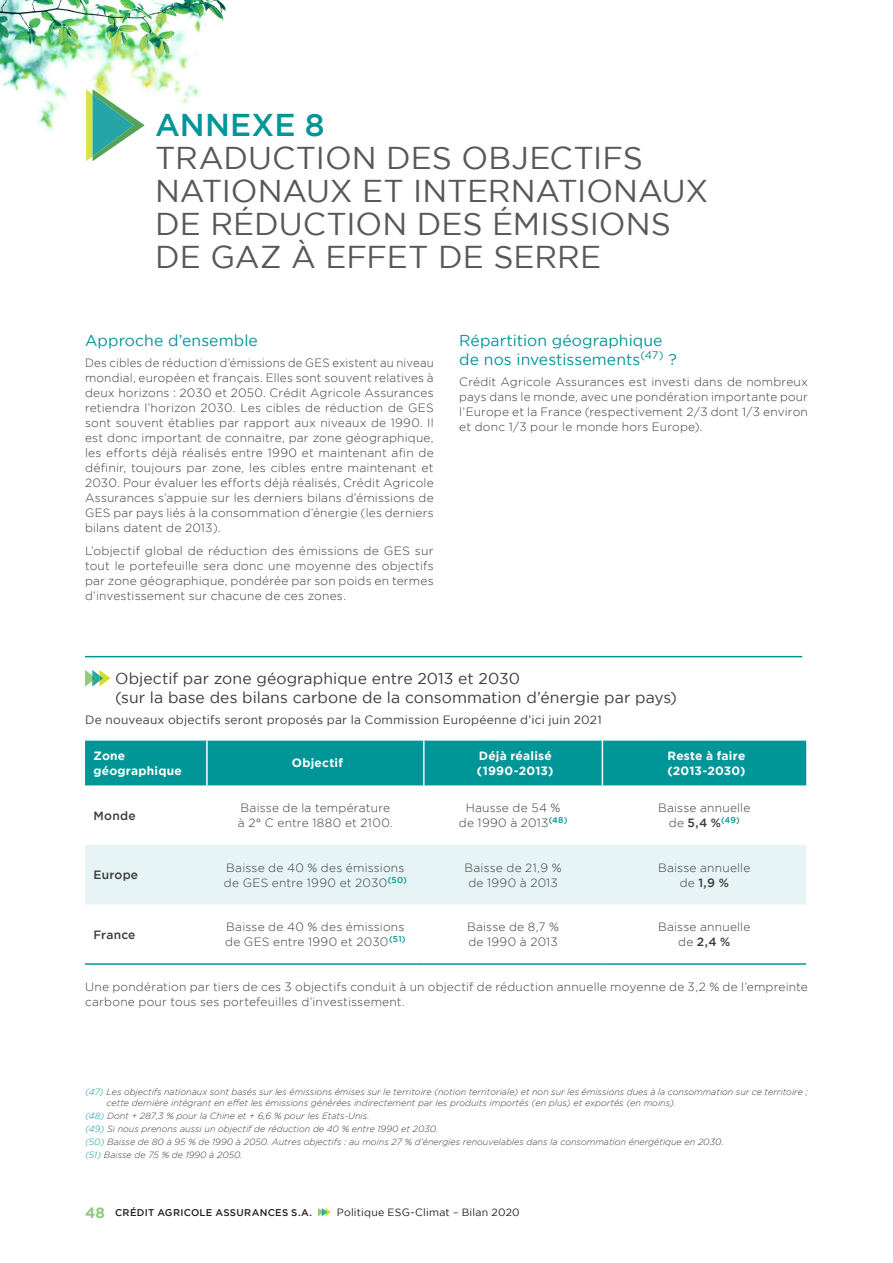
<style>
.page{position:relative;width:893px;height:1263px;background:#fff}
.page>*{position:absolute;margin:0;border:0;box-sizing:border-box;transform-origin:0 0}
.t1{font:31.5px/33px "Gotham";color:#57585a}
.Sous_titre_Annexe{font:15.75px/18.8px "Gotham";letter-spacing:.005em;color:#3c3c3c}
.Sous_titre_Annexe-2{font:15.75px/18.8px "Gotham";letter-spacing:.005em;color:#009597}
.t2{font:700 15px "Gotham";color:#90cb7f}
.Texte_courant{font:300 12px/15px "Gotham";letter-spacing:.015em;color:#3c3c3c}
.Texte_courant-2{font:300 12px/15px "Gotham";letter-spacing:.015em;color:#3c3c3c;text-align:justify;scale:.95 1}
.Texte_courant-3{font:12px "Gotham";letter-spacing:.015em;color:#3c3c3c}
.Texte_courant-4{font:700 12px/15px "Gotham";letter-spacing:.02em;color:#fff}
.Texte_courant-5{font:500 12px "Gotham";letter-spacing:.02em;color:#3c3c3c}
.t3{font:10.5px "Gotham";letter-spacing:.02em;color:#231f20}
.t4{font:500 9.75px "Gotham";letter-spacing:.03em;color:#231f20}
.Renvois{font:italic 300 9px/10.8px "Gotham";color:#3c3c3c}
.s1{font-weight:500;color:#009597}
.s2{font-weight:500}
.s3{color:#009597}
</style>
<div class="page">
<img style="left:0;top:0;width:225px;height:131px">
<svg style="left:85px;top:670px;width:25px;height:16px"></svg>
<svg style="left:318px;top:1208px;width:13px;height:8px"></svg>
<svg style="left:86px;top:89px;width:59px;height:72px"></svg>
<div style="left:85px;top:741px;width:721px;height:44px;background:#009597"></div>
<div style="left:85px;top:845px;width:721px;height:59px;background:#e6f4f5"></div>
<hr style="left:85px;top:963px;width:122px;height:2px;background:#009597">
<hr style="left:207px;top:963px;width:217px;height:2px;background:#009597">
<hr style="left:424px;top:963px;width:178px;height:2px;background:#009597">
<hr style="left:602px;top:963px;width:204px;height:2px;background:#009597">
<hr style="left:206px;top:741px;width:2px;height:44px;background:#fff">
<hr style="left:423px;top:741px;width:2px;height:44px;background:#fff">
<hr style="left:602px;top:741px;width:1px;height:44px;background:#fff">
<hr style="left:85px;top:656px;width:717px;height:1px;background:#009597">
<p class="t1" style="left:155px;top:108px;width:554px"><span class="s1">ANNEXE 8<br></span>TRADUCTION DES OBJECTIFS<br>NATIONAUX ET INTERNATIONAUX<br>DE RÉDUCTION DES ÉMISSIONS<br>DE GAZ À EFFET DE SERRE</p>
<p class="Sous_titre_Annexe-2" style="left:85px;top:331px;width:174px">Approche d’ensemble</p>
<p class="Texte_courant-2" style="left:85px;top:355px;width:369px">Des cibles de réduction d’émissions de GES existent au niveau mondial, européen et français. Elles sont souvent relatives à deux horizons : 2030 et 2050. Crédit Agricole Assurances retiendra l’horizon 2030. Les cibles de réduction de GES sont souvent établies par rapport aux niveaux de 1990. Il est donc important de connaitre, par zone géographique, les efforts déjà réalisés entre 1990 et maintenant afin de définir, toujours par zone, les cibles entre maintenant et 2030. Pour évaluer les efforts déjà réalisés, Crédit Agricole Assurances s’appuie sur les derniers bilans d’émissions de GES par pays liés à la consommation d’énergie (les derniers bilans datent de 2013).</p>
<p class="Texte_courant" style="left:85px;top:543px;width:350px;text-align:justify">L’objectif global de réduction des émissions de GES sur tout le portefeuille sera donc une moyenne des objectifs par zone géographique, pondérée par son poids en termes d’investissement sur chacune de ces zones.</p>
<p class="Sous_titre_Annexe-2" style="left:459px;top:331px;width:219px">Répartition géographique de nos investissements<sup>(47)</sup> ?</p>
<p class="Texte_courant" style="left:459px;top:374px;width:350px;text-align:justify">Crédit Agricole Assurances est investi dans de nombreux pays dans le monde, avec une pondération importante pour l’Europe et la France (respectivement 2/3 dont 1/3 environ et donc 1/3 pour le monde hors Europe).</p>
<p class="Sous_titre_Annexe" style="left:115px;top:669px;width:563px">Objectif par zone géographique entre 2013 et 2030<br>(sur la base des bilans carbone de la consommation d’énergie par pays)</p>
<p class="Texte_courant-3" style="left:85px;top:713px;width:518px">De nouveaux objectifs seront proposés par la Commission Européenne d’ici juin 2021</p>
<p class="Texte_courant-4" style="left:94px;top:748px;width:90px">Zone géographique</p>
<p class="Texte_courant-4" style="left:292px;top:755px;width:53px">Objectif</p>
<p class="Texte_courant-4" style="left:477px;top:748px;width:78px">Déjà réalisé (1990-2013)</p>
<p class="Texte_courant-4" style="left:667px;top:748px;width:80px">Reste à faire (2013-2030)</p>
<p class="Texte_courant-5" style="left:94px;top:808px;width:44px">Monde</p>
<p class="Texte_courant" style="left:238px;top:800px;width:154px">Baisse de la température à 2° C entre 1880 et 2100.</p>
<p class="Texte_courant" style="left:459px;top:800px;width:110px;text-align:center">Hausse de 54 % de 1990 à 2013<sup>(48)</sup></p>
<p class="Texte_courant" style="left:658px;top:800px;width:94px;text-align:center">Baisse annuelle de <span class="s2">5,4 %</span><sup>(49)</sup></p>
<p class="Texte_courant-5" style="left:94px;top:868px;width:46px">Europe</p>
<p class="Texte_courant" style="left:224px;top:860px;width:184px">Baisse de 40 % des émissions de GES entre 1990 et 2030<sup>(50)</sup></p>
<p class="Texte_courant" style="left:465px;top:860px;width:99px;text-align:center">Baisse de 21,9 % de 1990 à 2013</p>
<p class="Texte_courant" style="left:658px;top:860px;width:94px;text-align:center">Baisse annuelle de <span class="s2">1,9 %</span></p>
<p class="Texte_courant-5" style="left:94px;top:927px;width:44px">France</p>
<p class="Texte_courant" style="left:225px;top:919px;width:182px">Baisse de 40 % des émissions de GES entre 1990 et 2030<sup>(51)</sup></p>
<p class="Texte_courant" style="left:467px;top:919px;width:94px">Baisse de 8,7 % de 1990 à 2013</p>
<p class="Texte_courant" style="left:658px;top:919px;width:94px;text-align:center">Baisse annuelle de <span class="s2">2,4 %</span></p>
<p class="Texte_courant" style="left:85px;top:979px;width:724px">Une pondération par tiers de ces 3 objectifs conduit à un objectif de réduction annuelle moyenne de 3,2 % de l’empreinte carbone pour tous ses portefeuilles d’investissement.</p>
<p class="Renvois" style="left:106px;top:1087px;width:703px;text-indent:-21px"><span class="s3">(47)</span> Les objectifs nationaux sont basés sur les émissions émises sur le territoire (notion territoriale) et non sur les émissions dues à la consommation sur ce territoire ; cette dernière intégrant en effet les émissions générées indirectement par les produits importés (en plus) et exportés (en moins).</p>
<p class="Renvois" style="left:85px;top:1110px;width:286px"><span class="s3">(48)</span> Dont + 287,3 % pour la Chine et + 6,6 % pour les Etats-Unis.</p>
<p class="Renvois" style="left:85px;top:1123px;width:355px"><span class="s3">(49)</span> Si nous prenons aussi un objectif de réduction de 40 % entre 1990 et 2030.</p>
<p class="Renvois" style="left:85px;top:1136px;width:640px"><span class="s3">(50)</span> Baisse de 80 à 95 % de 1990 à 2050. Autres objectifs : au moins 27 % d’énergies renouvelables dans la consommation énergétique en 2030.</p>
<p class="Renvois" style="left:85px;top:1149px;width:159px"><span class="s3">(51)</span> Baisse de 75 % de 1990 à 2050.</p>
<p class="t2" style="left:85px;top:1204px;width:22px">48</p>
<p class="t4" style="left:115px;top:1207px;width:198px">CRÉDIT AGRICOLE ASSURANCES S.A.</p>
<p class="t3" style="left:337px;top:1207px;width:184px">Politique ESG-Climat – Bilan 2020</p>
</div>
